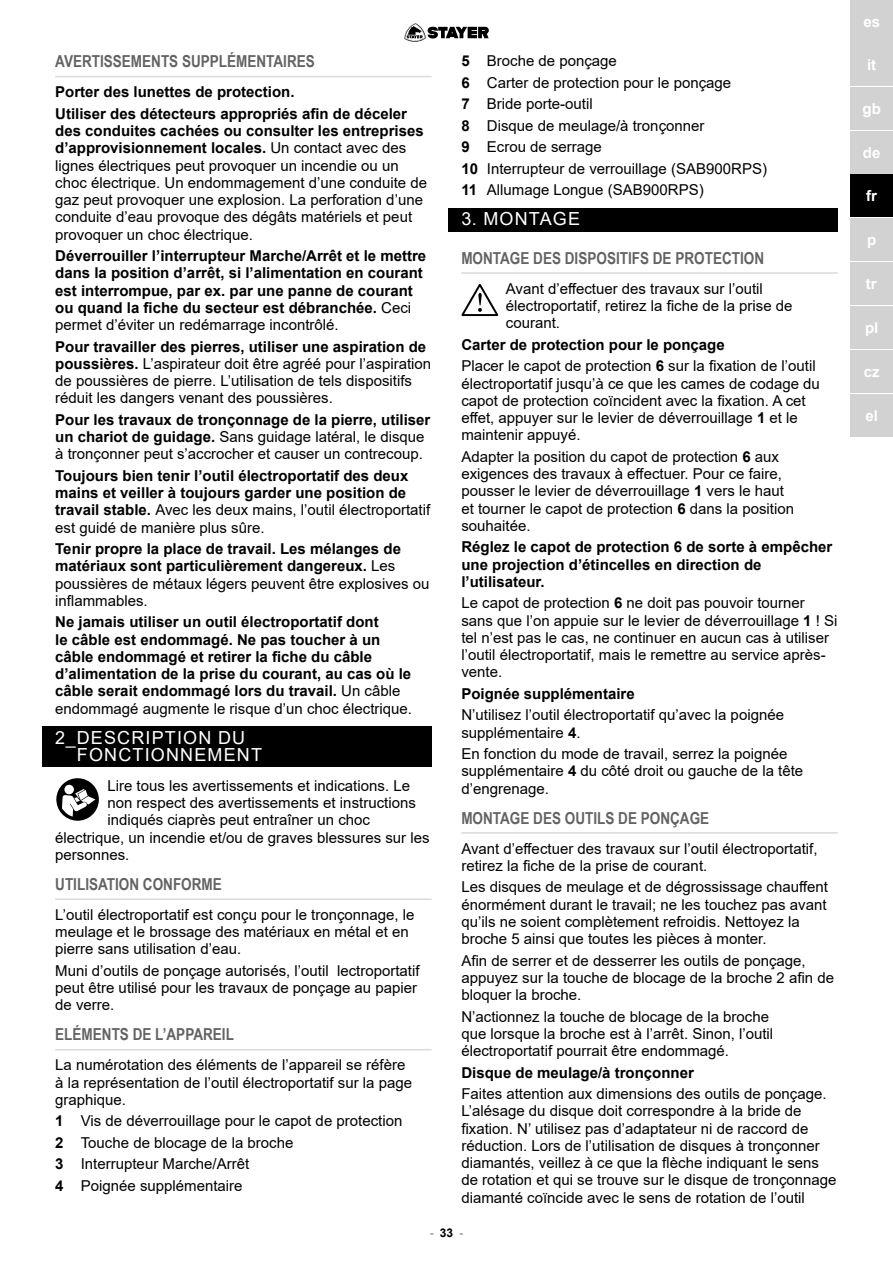
<style>
.page{position:relative;width:893px;height:1263px;background:#fff}
.page>*{position:absolute;margin:0;border:0;box-sizing:border-box;transform-origin:0 0}
.t1{font:18px/17.2px "Arial";letter-spacing:.065em;color:#fff}
.t2{font:700 16.5px "Arial Narrow";color:#636363}
.t3{font:15px/17.2px "Arial";color:#000}
.t4{font:700 15px/17.2px "Arial";color:#000}
.t5{font:700 15px "Arial";color:#fff}
.t6{font:700 12px "Arial";color:#9d9d9d}
.s1{font-weight:700}
.s2{font-weight:400}
.s3{color:#000}
</style>
<div class="page">
<svg style="left:404px;top:23px;width:85px;height:19px"></svg>
<div style="left:850px;top:0;width:43px;height:43px;background:#d2d2d2"></div>
<div style="left:850px;top:44px;width:43px;height:42px;background:#d2d2d2"></div>
<div style="left:850px;top:87px;width:43px;height:43px;background:#d2d2d2"></div>
<div style="left:850px;top:131px;width:43px;height:42px;background:#d2d2d2"></div>
<div style="left:850px;top:219px;width:43px;height:42px;background:#d2d2d2"></div>
<div style="left:850px;top:262px;width:43px;height:43px;background:#d2d2d2"></div>
<div style="left:850px;top:350px;width:43px;height:43px;background:#d2d2d2"></div>
<div style="left:850px;top:394px;width:43px;height:42px;background:#d2d2d2"></div>
<div style="left:850px;top:175px;width:43px;height:42px;background:#000"></div>
<div style="left:850px;top:306px;width:43px;height:43px;background:#d2d2d2"></div>
<hr style="left:55px;top:76px;width:377px;height:1px;background:#dadada">
<div style="left:43px;top:726px;width:389px;height:41px;background:#000"></div>
<hr style="left:55px;top:898px;width:377px;height:2px;background:#dadada">
<hr style="left:55px;top:1049px;width:377px;height:1px;background:#dadada">
<div style="left:449px;top:208px;width:389px;height:23px;background:#000"></div>
<hr style="left:461px;top:272px;width:377px;height:2px;background:#dadada">
<hr style="left:461px;top:832px;width:377px;height:2px;background:#dadada">
<svg style="left:56px;top:778px;width:43px;height:43px"></svg>
<svg style="left:461px;top:283px;width:38px;height:34px"></svg>
<p class="t2" style="left:55px;top:49px;width:261px">AVERTISSEMENTS SUPPLÉMENTAIRES</p>
<p class="t4" style="left:55px;top:81px;width:353px;line-height:21.5px">Porter des lunettes de protection.<br>Utiliser des détecteurs appropriés afin de déceler</p>
<p class="t3" style="left:55px;top:122px;width:373px"><span class="s1">des conduites cachées ou consulter les entreprises d’approvisionnement locales.</span> Un contact avec des lignes électriques peut provoquer un incendie ou un choc électrique. Un endommagement d’une conduite de gaz peut provoquer une explosion. La perforation d’une conduite d’eau provoque des dégâts matériels et peut provoquer un choc électrique.</p>
<p class="t4" style="left:55px;top:247px;width:372px">Déverrouiller l’interrupteur Marche/Arrêt et le mettre dans la position d’arrêt, si l’alimentation en courant est interrompue, par ex. par une panne de courant ou quand la fiche du secteur est débranchée. <span class="s2">Ceci permet d’éviter un redémarrage incontrôlé.</span></p>
<p class="t3" style="left:55px;top:338px;width:378px"><span class="s1">Pour travailler des pierres, utiliser une aspiration de poussières.</span> L’aspirateur doit être agréé pour l’aspiration de poussières de pierre. L’utilisation de tels dispositifs réduit les dangers venant des poussières.</p>
<p class="t3" style="left:55px;top:411px;width:377px"><span class="s1">Pour les travaux de tronçonnage de la pierre, utiliser un chariot de guidage.</span> Sans guidage latéral, le disque à tronçonner peut s’accrocher et causer un contrecoup.</p>
<p class="t4" style="left:55px;top:467px;width:376px">Toujours bien tenir l’outil électroportatif des deux mains et veiller à toujours garder une position de travail stable. <span class="s2">Avec les deux mains, l’outil électroportatif est guidé de manière plus sûre.</span></p>
<p class="t4" style="left:55px;top:540px;width:376px">Tenir propre la place de travail. Les mélanges de matériaux sont particulièrement dangereux. <span class="s2">Les poussières de métaux légers peuvent être explosives ou inflammables.</span></p>
<p class="t4" style="left:55px;top:614px;width:358px">Ne jamais utiliser un outil électroportatif dont<br>le câble est endommagé. Ne pas toucher à un câble endommagé et retirer la fiche du câble d’alimentation de la prise du courant, au cas où le câble serait endommagé lors du travail. <span class="s2">Un câble endommagé augmente le risque d’un choc électrique.</span></p>
<p class="t1" style="left:77px;top:729px;width:187px;text-indent:-22px">2_DESCRIPTION DU<br>FONCTIONNEMENT</p>
<p class="t3" style="left:107px;top:777px;width:304px">Lire tous les avertissements et indications. Le</p>
<p class="t3" style="left:107px;top:794px;width:310px">non respect des avertissements et instructions</p>
<p class="t3" style="left:107px;top:811px;width:264px">indiqués ciaprès peut entraîner un choc</p>
<p class="t3" style="left:55px;top:829px;width:376px">électrique, un incendie et/ou de graves blessures sur les</p>
<p class="t3" style="left:55px;top:846px;width:76px">personnes.</p>
<p class="t2" style="left:55px;top:872px;width:168px">UTILISATION CONFORME</p>
<p class="t3" style="left:55px;top:906px;width:361px">L’outil électroportatif est conçu pour le tronçonnage, le meulage et le brossage des matériaux en métal et en pierre sans utilisation d’eau.</p>
<p class="t3" style="left:55px;top:962px;width:366px">Muni d’outils de ponçage autorisés, l’outil lectroportatif peut être utilisé pour les travaux de ponçage au papier de verre.</p>
<p class="t2" style="left:55px;top:1022px;width:180px">ELÉMENTS DE L’APPAREIL</p>
<p class="t3" style="left:55px;top:1056px;width:358px">La numérotation des éléments de l’appareil se réfère à la représentation de l’outil électroportatif sur la page graphique.</p>
<p class="t3" style="left:55px;top:1110px;width:349px;line-height:21.5px"><span class="s1">1</span> Vis de déverrouillage pour le capot de protection <span class="s1">2</span> Touche de blocage de la broche<br><span class="s1">3</span> Interrupteur Marche/Arrêt<br><span class="s1">4</span> Poignée supplémentaire</p>
<p class="t3" style="left:461px;top:50px;width:307px;line-height:21.5px"><span class="s1">5</span> Broche de ponçage<br><span class="s1">6</span> Carter de protection pour le ponçage<br><span class="s1">7</span> Bride porte-outil<br><span class="s1">8</span> Disque de meulage/à tronçonner<br><span class="s1">9</span> Ecrou de serrage<br><span class="s1">10</span> Interrupteur de verrouillage (SAB900RPS)<br><span class="s1">11</span> Allumage Longue (SAB900RPS)</p>
<p class="t1" style="left:461px;top:210px;width:120px">3. MONTAGE</p>
<p class="t2" style="left:461px;top:245px;width:304px">MONTAGE DES DISPOSITIFS DE PROTECTION</p>
<p class="t3" style="left:506px;top:280px;width:288px">Avant d’effectuer des travaux sur l’outil électroportatif, retirez la fiche de la prise de courant.</p>
<p class="t3" style="left:461px;top:334px;width:356px;line-height:21.5px"><span class="s1">Carter de protection pour le ponçage<br></span>Placer le capot de protection <span class="s1">6</span> sur la fixation de l’outil</p>
<p class="t3" style="left:461px;top:374px;width:360px">électroportatif jusqu’à ce que les cames de codage du capot de protection coïncident avec la fixation. A cet effet, appuyer sur le levier de déverrouillage <span class="s1">1</span> et le maintenir appuyé.</p>
<p class="t3" style="left:461px;top:448px;width:334px">Adapter la position du capot de protection <span class="s1">6</span> aux exigences des travaux à effectuer. Pour ce faire, pousser le levier de déverrouillage <span class="s1">1</span> vers le haut et tourner le capot de protection <span class="s1">6</span> dans la position souhaitée.</p>
<p class="t4" style="left:461px;top:538px;width:372px">Réglez le capot de protection 6 de sorte à empêcher une projection d’étincelles en direction de l’utilisateur.</p>
<p class="t3" style="left:461px;top:594px;width:378px">Le capot de protection <span class="s1">6</span> ne doit pas pouvoir tourner sans que l’on appuie sur le levier de déverrouillage <span class="s1">1</span> ! Si tel n’est pas le cas, ne continuer en aucun cas à utiliser l’outil électroportatif, mais le remettre au service après&shy;vente.</p>
<p class="t4" style="left:461px;top:685px;width:175px">Poignée supplémentaire</p>
<p class="t3" style="left:461px;top:706px;width:324px">N’utilisez l’outil électroportatif qu’avec la poignée supplémentaire <span class="s1">4</span>.</p>
<p class="t3" style="left:461px;top:745px;width:343px">En fonction du mode de travail, serrez la poignée supplémentaire <span class="s1">4</span> du côté droit ou gauche de la tête d’engrenage.</p>
<p class="t2" style="left:461px;top:805px;width:249px">MONTAGE DES OUTILS DE PONÇAGE</p>
<p class="t3" style="left:461px;top:840px;width:358px">Avant d’effectuer des travaux sur l’outil électroportatif, retirez la fiche de la prise de courant.</p>
<p class="t3" style="left:461px;top:878px;width:368px">Les disques de meulage et de dégrossissage chauffent énormément durant le travail; ne les touchez pas avant qu’ils ne soient complètement refroidis. Nettoyez la broche 5 ainsi que toutes les pièces à monter.</p>
<p class="t3" style="left:461px;top:952px;width:374px">Afin de serrer et de desserrer les outils de ponçage, appuyez sur la touche de blocage de la broche 2 afin de bloquer la broche.</p>
<p class="t3" style="left:461px;top:1008px;width:313px">N’actionnez la touche de blocage de la broche que lorsque la broche est à l’arrêt. Sinon, l’outil électroportatif pourrait être endommagé.</p>
<p class="t4" style="left:461px;top:1064px;width:234px">Disque de meulage/à tronçonner</p>
<p class="t3" style="left:461px;top:1085px;width:377px">Faites attention aux dimensions des outils de ponçage.<br>L’alésage du disque doit correspondre à la bride de fixation. N’ utilisez pas d’adaptateur ni de raccord de réduction. Lors de l’utilisation de disques à tronçonner diamantés, veillez à ce que la flèche indiquant le sens de rotation et qui se trouve sur le disque de tronçonnage diamanté coïncide avec le sens de rotation de l’outil</p>
<p class="t6" style="left:430px;top:1224px;width:35px">-<span class="s3">33</span>-</p>
<p class="t5" style="left:863px;top:11px;width:18px">es</p>
<p class="t5" style="left:867px;top:55px;width:11px">it</p>
<p class="t5" style="left:862px;top:98px;width:20px">gb</p>
<p class="t5" style="left:863px;top:142px;width:19px">de</p>
<p class="t5" style="left:866px;top:186px;width:12px">fr</p>
<p class="t5" style="left:867px;top:229px;width:11px">p</p>
<p class="t5" style="left:866px;top:273px;width:12px">tr</p>
<p class="t5" style="left:865px;top:317px;width:15px">pl</p>
<p class="t5" style="left:864px;top:361px;width:17px">cz</p>
<p class="t5" style="left:865px;top:405px;width:14px">el</p>
</div>
